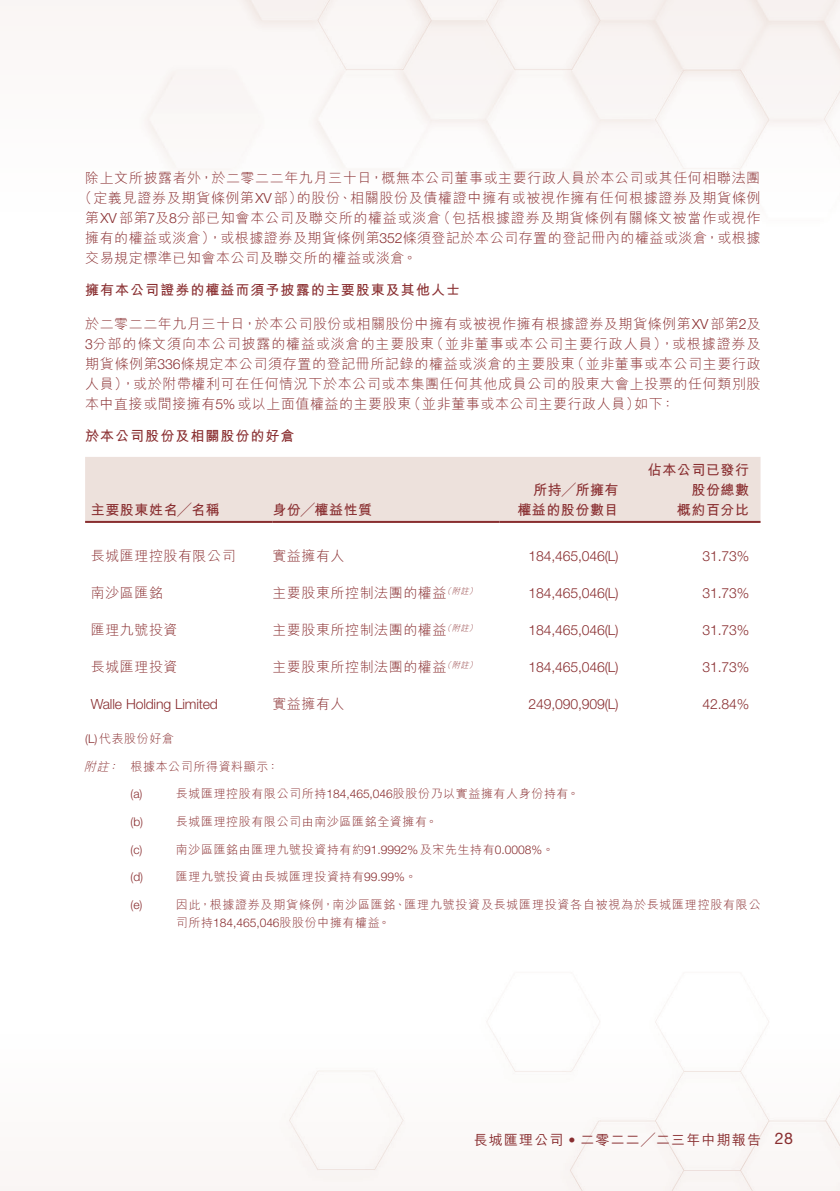
<style>
.page{position:relative;width:840px;height:1191px;background:#fff}
.page>*{position:absolute;margin:0;border:0;box-sizing:border-box;transform-origin:0 0}
.t1{font:16px "Helvetica Neue LT Std";color:#892e30}
.t2{font:300 14px/20px "M Hei HK";letter-spacing:.04em;color:#892e30;text-align:right}
.t3{font:300 14px "Helvetica Neue LT Std";letter-spacing:-.01em;color:#892e30}
.t4{font:700 14px "M Hei HK";letter-spacing:.075em;color:#892e30}
.t5{font:700 14px/20px "M Hei HK";letter-spacing:.04em;color:#892e30;text-align:right}
.t6{font:300 14px "M Hei HK";letter-spacing:.06em;color:#892e30}
.t7{font:500 14px "M Hei HK";letter-spacing:.08em;color:#892e30}
.t8{font:300 12px "M Hei HK";letter-spacing:.05em;color:#892e30}
.t9{font:300 12px "Helvetica Neue LT Std";color:#892e30}
.t10{font:italic 300 12px "M Hei HK";color:#892e30}
.t11{font:italic 300 8.2px "M Hei HK";color:#892e30}
.s1{font-family:"Helvetica Neue LT Std"}
.s2{font-family:"Helvetica Neue LT Std";font-weight:400}
</style>
<div class="page">
<div style="left:85px;top:457px;width:675px;height:64px;background:#ede1dc"></div>
<hr style="left:85px;top:521px;width:187px;height:2px;background:#892e30">
<hr style="left:272px;top:521px;width:227px;height:2px;background:#892e30">
<hr style="left:499px;top:521px;width:130px;height:2px;background:#892e30">
<hr style="left:629px;top:521px;width:131px;height:2px;background:#892e30">
<p class="t2" style="left:85px;top:167px;width:676px">除上文所披露者外，於二零二二年九月三十日，概無本公司董事或主要行政人員於本公司或其任何相聯法團的股份、相關股份及債權證中擁有或被視作擁有任何根據證券及期貨條例</p>
<p class="t2" style="left:78px;top:187px;width:226px">（定義見證券及期貨條例第<span class="s1">XV</span>部）</p>
<p class="t2" style="left:436px;top:207px;width:325px">（包括根據證券及期貨條例有關條文被當作或視作</p>
<p class="t2" style="left:85px;top:207px;width:676px;text-align:left">第<span class="s1">XV</span>部第及<span class="s1">7 8</span>分部已知會本公司及聯交所的權益或淡倉<br>擁有的權益或淡倉，）或根據證券及期貨條例第<span class="s1">352</span>條須登記於本公司存置的登記冊內的權益或淡倉，或根據交易規定標準已知會本公司及聯交所的權益或淡倉。</p>
<p class="t4" style="left:85px;top:279px;width:376px">擁有本公司證券的權益而須予披露的主要股東及其他人士</p>
<p class="t2" style="left:85px;top:313px;width:676px">於二零二二年九月三十日，於本公司股份或相關股份中擁有或被視作擁有根據證券及期貨條例第<span class="s1">XV</span>部第及<span class="s1">2</span>（並非董事或本公司主要行政人員，）或根據證券及</p>
<p class="t6" style="left:85px;top:336px;width:350px"><span class="s1">3</span>分部的條文須向本公司披露的權益或淡倉的主要股東</p>
<p class="t2" style="left:570px;top:353px;width:192px">（並非董事或本公司主要行政</p>
<p class="t2" style="left:85px;top:353px;width:491px">期貨條例第<span class="s1">336</span>條規定本公司須存置的登記冊所記錄的權益或淡倉的主要股東</p>
<p class="t2" style="left:85px;top:373px;width:676px">人員，）或於附帶權利可在任何情況下於本公司或本集團任何其他成員公司的股東大會上投票的任何類別股</p>
<p class="t2" style="left:633px;top:393px;width:42px">如下：</p>
<p class="t2" style="left:85px;top:393px;width:327px">本中直接或間接擁有<span class="s1">5%</span>或以上面值權益的主要股東</p>
<p class="t4" style="left:85px;top:425px;width:211px">於本公司股份及相關股份的好倉</p>
<p class="t2" style="left:407px;top:393px;width:234px">（並非董事或本公司主要行政人員）</p>
<p class="t5" style="left:91px;top:499px;width:130px">主要股東姓名╱名稱</p>
<p class="t4" style="left:272px;top:500px;width:101px">身份╱權益性質</p>
<p class="t5" style="left:517px;top:479px;width:103px">所持╱所擁有權益的股份數目</p>
<p class="t2" style="left:91px;top:546px;width:146px">長城匯理控股有限公司</p>
<p class="t2" style="left:272px;top:546px;width:74px">實益擁有人</p>
<p class="t3" style="left:528px;top:547px;width:91px">184,465,046 (L(</p>
<p class="t2" style="left:91px;top:583px;width:74px">南沙區匯銘</p>
<p class="t2" style="left:272px;top:583px;width:175px">主要股東所控制法團的權益</p>
<p class="t11" style="left:442px;top:586px;width:12px">（</p>
<p class="t11" style="left:468px;top:586px;width:12px">）</p>
<p class="t11" style="left:451px;top:586px;width:20px">附註</p>
<p class="t3" style="left:528px;top:584px;width:91px">184,465,046 (L(</p>
<p class="t2" style="left:91px;top:620px;width:88px">匯理九號投資</p>
<p class="t2" style="left:272px;top:620px;width:175px">主要股東所控制法團的權益</p>
<p class="t11" style="left:442px;top:623px;width:12px">（</p>
<p class="t11" style="left:468px;top:623px;width:12px">）</p>
<p class="t11" style="left:451px;top:623px;width:20px">附註</p>
<p class="t3" style="left:528px;top:621px;width:91px">184,465,046 (L(</p>
<p class="t2" style="left:91px;top:657px;width:88px">長城匯理投資</p>
<p class="t2" style="left:272px;top:657px;width:175px">主要股東所控制法團的權益</p>
<p class="t11" style="left:442px;top:660px;width:12px">（</p>
<p class="t11" style="left:468px;top:660px;width:12px">）</p>
<p class="t11" style="left:451px;top:660px;width:20px">附註</p>
<p class="t3" style="left:528px;top:658px;width:91px">184,465,046 (L(</p>
<p class="t2" style="left:272px;top:694px;width:74px">實益擁有人</p>
<p class="t3" style="left:91px;top:695px;width:129px">Walle Holding Limited</p>
<p class="t8" style="left:85px;top:732px;width:90px"><span class="s1">)L(</span> 代表股份好倉</p>
<p class="t8" style="left:130px;top:760px;width:150px">根據本公司所得資料顯示：</p>
<p class="t10" style="left:84px;top:760px;width:29px">附註</p>
<p class="t10" style="left:107px;top:760px;width:17px">：</p>
<p class="t3" style="left:528px;top:695px;width:91px">249,090,909 (L(</p>
<p class="t9" style="left:130px;top:786px;width:13px">a( )</p>
<p class="t8" style="left:176px;top:787px;width:404px">長城匯理控股有限公司所持<span class="s1">184,465,046</span>股股份乃以實益擁有人身份持有。</p>
<p class="t9" style="left:130px;top:814px;width:14px">b( )</p>
<p class="t8" style="left:176px;top:815px;width:263px">長城匯理控股有限公司由南沙區匯銘全資擁有。</p>
<p class="t9" style="left:130px;top:842px;width:13px">c( )</p>
<p class="t8" style="left:176px;top:843px;width:379px">南沙區匯銘由匯理九號投資持有約<span class="s1">91.9992%</span>及宋先生持有<span class="s1">0.0008%</span>。</p>
<p class="t9" style="left:130px;top:869px;width:14px">d( )</p>
<p class="t8" style="left:176px;top:870px;width:242px">匯理九號投資由長城匯理投資持有<span class="s1">99.99%</span>。</p>
<p class="t5" style="left:647px;top:459px;width:103px">佔本公司已發行股份總數<br>概約百分比</p>
<p class="t3" style="left:702px;top:547px;width:48px">31.73%</p>
<p class="t3" style="left:702px;top:584px;width:48px">31.73%</p>
<p class="t3" style="left:702px;top:621px;width:48px">31.73%</p>
<p class="t3" style="left:702px;top:658px;width:48px">31.73%</p>
<p class="t3" style="left:702px;top:695px;width:48px">42.84%</p>
<p class="t9" style="left:130px;top:897px;width:13px">e( )</p>
<p class="t8" style="left:176px;top:898px;width:586px">因此，根據證券及期貨條例，南沙區匯銘、匯理九號投資及長城匯理投資各自被視為於長城匯理控股有限公</p>
<p class="t8" style="left:176px;top:916px;width:216px">司所持<span class="s1">184,465,046</span>股股份中擁有權益。</p>
<p class="t7" style="left:473px;top:1129px;width:288px">長城匯理公司 <span class="s2">•</span> 二零二二╱二三年中期報告</p>
<p class="t1" style="left:774px;top:1128px;width:20px">28</p>
</div>
